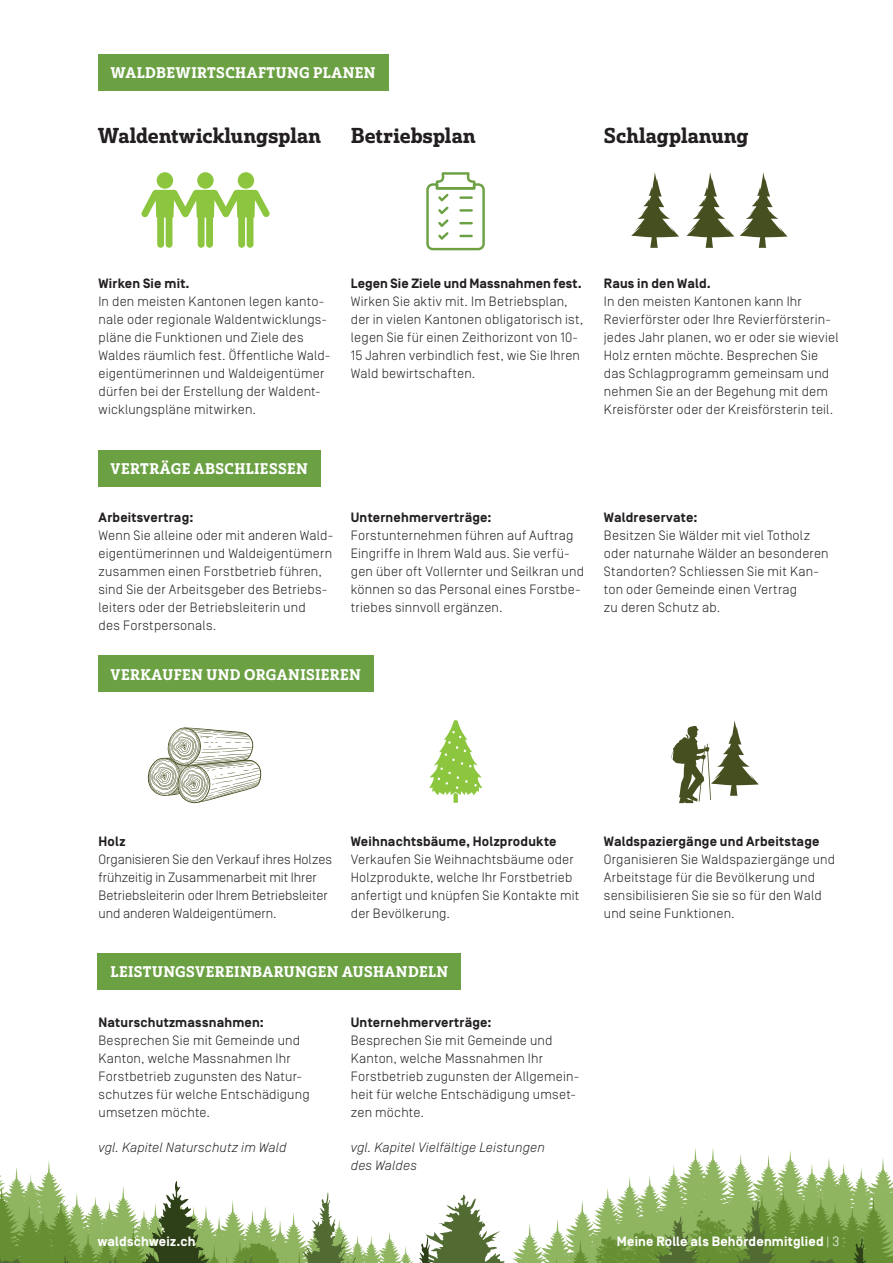
<style>
.page{position:relative;width:893px;height:1263px;background:#fff}
.page>*{position:absolute;margin:0;border:0;box-sizing:border-box;transform-origin:0 0}
.t1{font:21px "Solitas Slab Nor Dem";color:#231f20}
.t2{font:15px "Solitas Slab Nor Dem";letter-spacing:.03em;color:#fff}
.t3{font:300 13.5px/18px "Simplon Norm";letter-spacing:.015em;color:#231f20}
.t4{font:700 13.5px "Simplon Norm";letter-spacing:.015em;color:#231f20}
.t5{font:300 13.5px/18px "Simplon Norm";letter-spacing:-.005em;color:#231f20}
.t6{font:italic 300 13.5px/18px "Simplon Norm";letter-spacing:.015em;color:#231f20}
.t7{font:700 13.5px "Simplon Norm";letter-spacing:.015em;color:#fff}
.s1{font-weight:300}
</style>
<div class="page">
<div style="left:98px;top:54px;width:290px;height:37px;background:#6ba043"></div>
<div style="left:98px;top:450px;width:223px;height:37px;background:#6ba043"></div>
<div style="left:98px;top:953px;width:363px;height:36px;background:#6ba043"></div>
<div style="left:98px;top:655px;width:276px;height:37px;background:#6ba043"></div>
<div style="left:157px;top:172px;width:16px;height:17px;background:#8bc63e;border-radius:50%"></div>
<div style="left:197px;top:172px;width:17px;height:17px;background:#8bc63e;border-radius:50%"></div>
<svg style="left:141px;top:190px;width:129px;height:58px"></svg>
<div style="left:238px;top:172px;width:16px;height:17px;background:#8bc63e;border-radius:50%"></div>
<svg style="left:426px;top:172px;width:59px;height:78px"></svg>
<svg style="left:686px;top:172px;width:48px;height:76px"></svg>
<svg style="left:631px;top:172px;width:48px;height:76px"></svg>
<svg style="left:740px;top:172px;width:47px;height:76px"></svg>
<svg style="left:147px;top:727px;width:115px;height:76px"></svg>
<svg style="left:429px;top:720px;width:53px;height:83px"></svg>
<svg style="left:671px;top:720px;width:88px;height:83px"></svg>
<svg style="left:0;top:1148px;width:893px;height:38px"></svg>
<svg style="left:544px;top:1186px;width:349px;height:77px"></svg>
<svg style="left:595px;top:1188px;width:298px;height:75px;background:#7fa352"></svg>
<svg style="left:0;top:1181px;width:544px;height:82px"></svg>
<p class="t2" style="left:111px;top:63px;width:267px">WALDBEWIRTSCHAFTUNG PLANEN</p>
<h1 class="t1" style="left:98px;top:122px;width:225px">Waldentwicklungsplan</h1>
<h1 class="t1" style="left:351px;top:122px;width:126px">Betriebsplan</h1>
<h1 class="t1" style="left:604px;top:122px;width:146px">Schlagplanung</h1>
<p class="t4" style="left:99px;top:276px;width:93px">Wirken Sie mit.</p>
<p class="t3" style="left:99px;top:293px;width:233px">In den meisten Kantonen legen kanto&shy;nale oder regionale Waldentwicklungs&shy;pläne die Funktionen und Ziele des Waldes räumlich fest. Öffentliche Wald&shy;eigentümerinnen und Waldeigentümer dürfen bei der Erstellung der Waldent&shy;wicklungspläne mitwirken.</p>
<p class="t2" style="left:111px;top:459px;width:199px">VERTRÄGE ABSCHLIESSEN</p>
<p class="t4" style="left:99px;top:510px;width:96px">Arbeitsvertrag:</p>
<p class="t3" style="left:99px;top:526px;width:236px">Wenn Sie alleine oder mit anderen Wald&shy;eigentümerinnen und Waldeigentümern zusammen einen Forstbetrieb führen, sind Sie der Arbeitsgeber des Betriebs&shy;leiters oder der Betriebsleiterin und<br>des Forstpersonals.</p>
<p class="t4" style="left:351px;top:276px;width:232px">Legen Sie Ziele und Massnahmen fest.</p>
<p class="t3" style="left:351px;top:292px;width:234px">Wirken Sie aktiv mit. Im Betriebsplan, der in vielen Kantonen obligatorisch ist, legen Sie für einen Zeithorizont von 10- 15 Jahren verbindlich fest, wie Sie Ihren Wald bewirtschaften.</p>
<p class="t4" style="left:351px;top:510px;width:142px">Unternehmerverträge:</p>
<p class="t3" style="left:351px;top:526px;width:235px">Forstunternehmen führen auf Auftrag Eingriffe in Ihrem Wald aus. Sie verfü&shy;gen über oft Vollernter und Seilkran und können so das Personal eines Forstbe&shy;triebes sinnvoll ergänzen.</p>
<p class="t2" style="left:111px;top:664px;width:252px">VERKAUFEN UND ORGANISIEREN</p>
<p class="t4" style="left:604px;top:276px;width:108px">Raus in den Wald.</p>
<p class="t3" style="left:604px;top:292px;width:236px">In den meisten Kantonen kann Ihr Revierförster oder Ihre Revierförsterin&shy;jedes Jahr planen, wo er oder sie wieviel Holz ernten möchte. Besprechen Sie das Schlagprogramm gemeinsam und nehmen Sie an der Begehung mit dem Kreisförster oder der Kreisförsterin teil.</p>
<p class="t4" style="left:604px;top:510px;width:95px">Waldreservate:</p>
<p class="t3" style="left:604px;top:526px;width:226px">Besitzen Sie Wälder mit viel Totholz oder naturnahe Wälder an besonderen<br>Standorten? Schliessen Sie mit Kan&shy;ton oder Gemeinde einen Vertrag<br>zu deren Schutz ab.</p>
<p class="t4" style="left:99px;top:834px;width:28px">Holz</p>
<p class="t5" style="left:99px;top:850px;width:235px">Organisieren Sie den Verkauf ihres Holzes frühzeitig in Zusammenarbeit mit Ihrer Betriebsleiterin oder Ihrem Betriebsleiter und anderen Waldeigentümern.</p>
<p class="t4" style="left:351px;top:834px;width:207px">Weihnachtsbäume, Holzprodukte</p>
<p class="t3" style="left:351px;top:850px;width:230px">Verkaufen Sie Weihnachtsbäume oder Holzprodukte, welche Ihr Forstbetrieb anfertigt und knüpfen Sie Kontakte mit der Bevölkerung.</p>
<p class="t2" style="left:111px;top:962px;width:339px">LEISTUNGSVEREINBARUNGEN AUSHANDELN</p>
<p class="t4" style="left:99px;top:1015px;width:167px">Naturschutzmassnahmen:</p>
<p class="t3" style="left:99px;top:1031px;width:213px">Besprechen Sie mit Gemeinde und<br>Kanton, welche Massnahmen Ihr<br>Forstbetrieb zugunsten des Natur&shy;schutzes für welche Entschädigung umsetzen möchte.</p>
<p class="t6" style="left:99px;top:1138px;width:190px">vgl. Kapitel Naturschutz im Wald</p>
<p class="t4" style="left:351px;top:1015px;width:142px">Unternehmerverträge:</p>
<p class="t3" style="left:351px;top:1031px;width:230px">Besprechen Sie mit Gemeinde und<br>Kanton, welche Massnahmen Ihr<br>Forstbetrieb zugunsten der Allgemein&shy;heit für welche Entschädigung umset&shy;zen möchte.</p>
<p class="t6" style="left:351px;top:1138px;width:195px">vgl. Kapitel Vielfältige Leistungen des Waldes</p>
<p class="t4" style="left:604px;top:834px;width:217px">Waldspaziergänge und Arbeitstage</p>
<p class="t3" style="left:604px;top:850px;width:233px">Organisieren Sie Waldspaziergänge und Arbeitstage für die Bevölkerung und sensibilisieren Sie sie so für den Wald und seine Funktionen.</p>
<p class="t7" style="left:98px;top:1233px;width:99px">waldschweiz.ch</p>
<p class="t7" style="left:617px;top:1233px;width:224px">Meine Rolle als Behördenmitglied <span class="s1">| 3</span></p>
</div>
